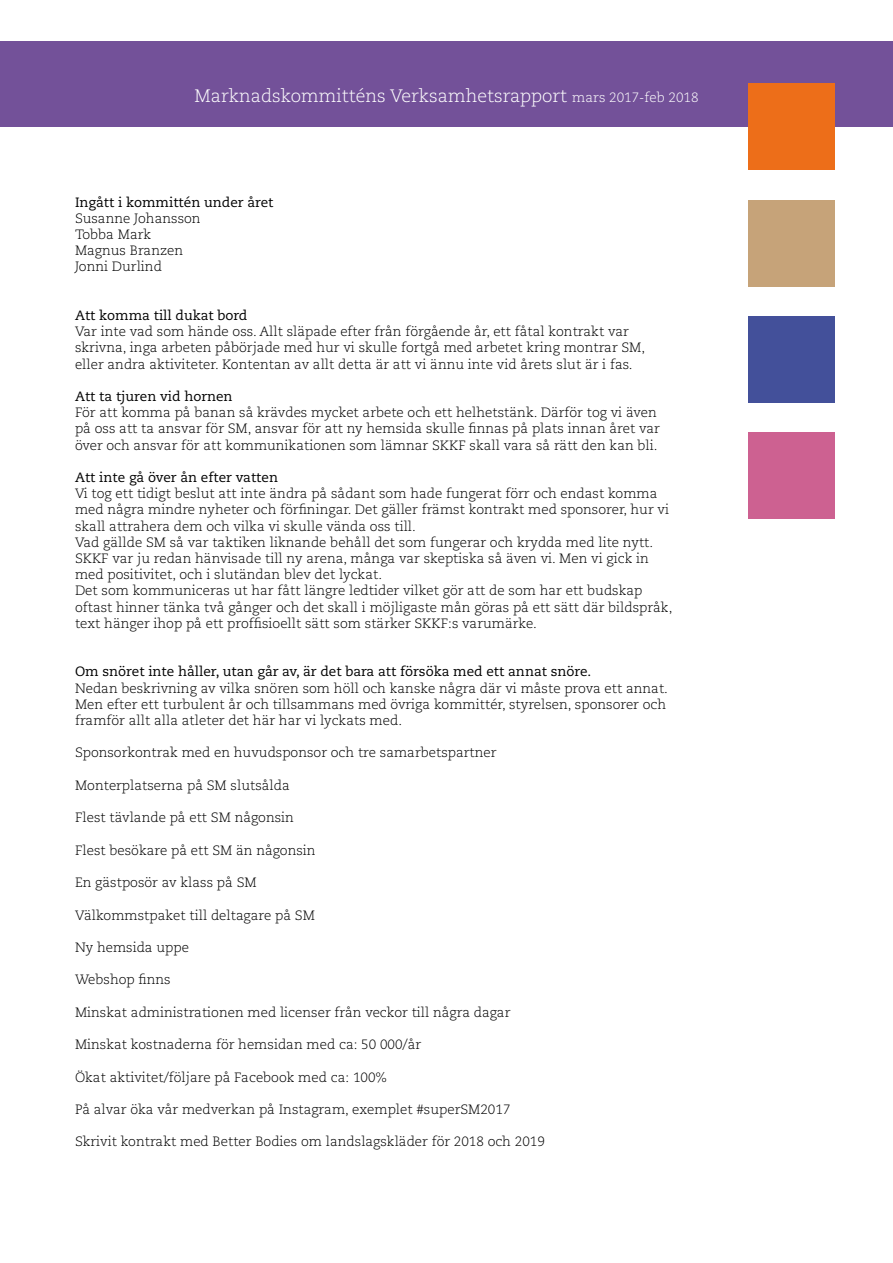
<style>
.page{position:relative;width:893px;height:1263px;background:#fff}
.page>*{position:absolute;margin:0;border:0;box-sizing:border-box;transform-origin:0 0}
.t1{font:300 18px "Caecilia LT Std";color:#fff}
.t2{font:300 13.5px/16.2px "Caecilia LT Std";color:#000}
.t3{font:13.5px "Caecilia LT Std";color:#000}
.s1{font-size:13.5px}
</style>
<div class="page">
<div style="left:0;top:41px;width:893px;height:86px;background:#735199"></div>
<div style="left:748px;top:84px;width:86px;height:86px;background:#ed6e19"></div>
<div style="left:748px;top:200px;width:86px;height:86px;background:#c6a379"></div>
<div style="left:748px;top:316px;width:86px;height:86px;background:#43509a"></div>
<div style="left:748px;top:432px;width:86px;height:86px;background:#cd6191"></div>
<h1 class="t1" style="left:194px;top:86px;width:506px">Marknadskommitténs Verksamhetsrapport <span class="s1">mars 2017-feb 2018</span></h1>
<p class="t3" style="left:75px;top:194px;width:200px">Ingått i kommittén under året</p>
<p class="t2" style="left:75px;top:210px;width:127px">Susanne Johansson<br>Tobba Mark<br>Magnus Branzen<br>Jonni Durlind</p>
<p class="t3" style="left:75px;top:307px;width:174px">Att komma till dukat bord</p>
<p class="t2" style="left:75px;top:324px;width:572px">Var inte vad som hände oss. Allt släpade efter från förgående år, ett fåtal kontrakt var skrivna, inga arbeten påbörjade med hur vi skulle fortgå med arbetet kring montrar SM, eller andra aktiviteter. Kontentan av allt detta är att vi ännu inte vid årets slut är i fas.</p>
<p class="t3" style="left:75px;top:388px;width:159px">Att ta tjuren vid hornen</p>
<p class="t2" style="left:75px;top:405px;width:586px">För att komma på banan så krävdes mycket arbete och ett helhetstänk. Därför tog vi även på oss att ta ansvar för SM, ansvar för att ny hemsida skulle finnas på plats innan året var över och ansvar för att kommunikationen som lämnar SKKF skall vara så rätt den kan bli.</p>
<p class="t3" style="left:75px;top:469px;width:205px">Att inte gå över ån efter vatten</p>
<p class="t2" style="left:75px;top:486px;width:599px">Vi tog ett tidigt beslut att inte ändra på sådant som hade fungerat förr och endast komma med några mindre nyheter och förfiningar. Det gäller främst kontrakt med sponsorer, hur vi skall attrahera dem och vilka vi skulle vända oss till.<br>Vad gällde SM så var taktiken liknande behåll det som fungerar och krydda med lite nytt.<br>SKKF var ju redan hänvisade till ny arena, många var skeptiska så även vi. Men vi gick in med positivitet, och i slutändan blev det lyckat.<br>Det som kommuniceras ut har fått längre ledtider vilket gör att de som har ett budskap oftast hinner tänka två gånger och det skall i möjligaste mån göras på ett sätt där bildspråk, text hänger ihop på ett proffisioellt sätt som stärker SKKF:s varumärke.</p>
<p class="t3" style="left:75px;top:664px;width:518px">Om snöret inte håller, utan går av, är det bara att försöka med ett annat snöre.</p>
<p class="t2" style="left:75px;top:680px;width:594px">Nedan beskrivning av vilka snören som höll och kanske några där vi måste prova ett annat.<br>Men efter ett turbulent år och tillsammans med övriga kommittér, styrelsen, sponsorer och framför allt alla atleter det här har vi lyckats med.</p>
<p class="t2" style="left:75px;top:745px;width:423px">Sponsorkontrak med en huvudsponsor och tre samarbetspartner</p>
<p class="t2" style="left:75px;top:777px;width:216px">Monterplatserna på SM slutsålda</p>
<p class="t2" style="left:75px;top:810px;width:221px">Flest tävlande på ett SM någonsin</p>
<p class="t2" style="left:75px;top:842px;width:242px">Flest besökare på ett SM än någonsin</p>
<p class="t2" style="left:75px;top:875px;width:183px">En gästposör av klass på SM</p>
<p class="t2" style="left:75px;top:907px;width:241px">Välkommstpaket till deltagare på SM</p>
<p class="t2" style="left:75px;top:939px;width:115px">Ny hemsida uppe</p>
<p class="t2" style="left:75px;top:972px;width:97px">Webshop finns</p>
<p class="t2" style="left:75px;top:1004px;width:437px">Minskat administrationen med licenser från veckor till några dagar</p>
<p class="t2" style="left:75px;top:1037px;width:348px">Minskat kostnaderna för hemsidan med ca: 50 000/år</p>
<p class="t2" style="left:75px;top:1069px;width:314px">Ökat aktivitet/följare på Facebook med ca: 100%</p>
<p class="t2" style="left:75px;top:1101px;width:437px">På alvar öka vår medverkan på Instagram, exemplet #superSM2017</p>
<p class="t2" style="left:75px;top:1134px;width:471px">Skrivit kontrakt med Better Bodies om landslagskläder för 2018 och 2019</p>
</div>
